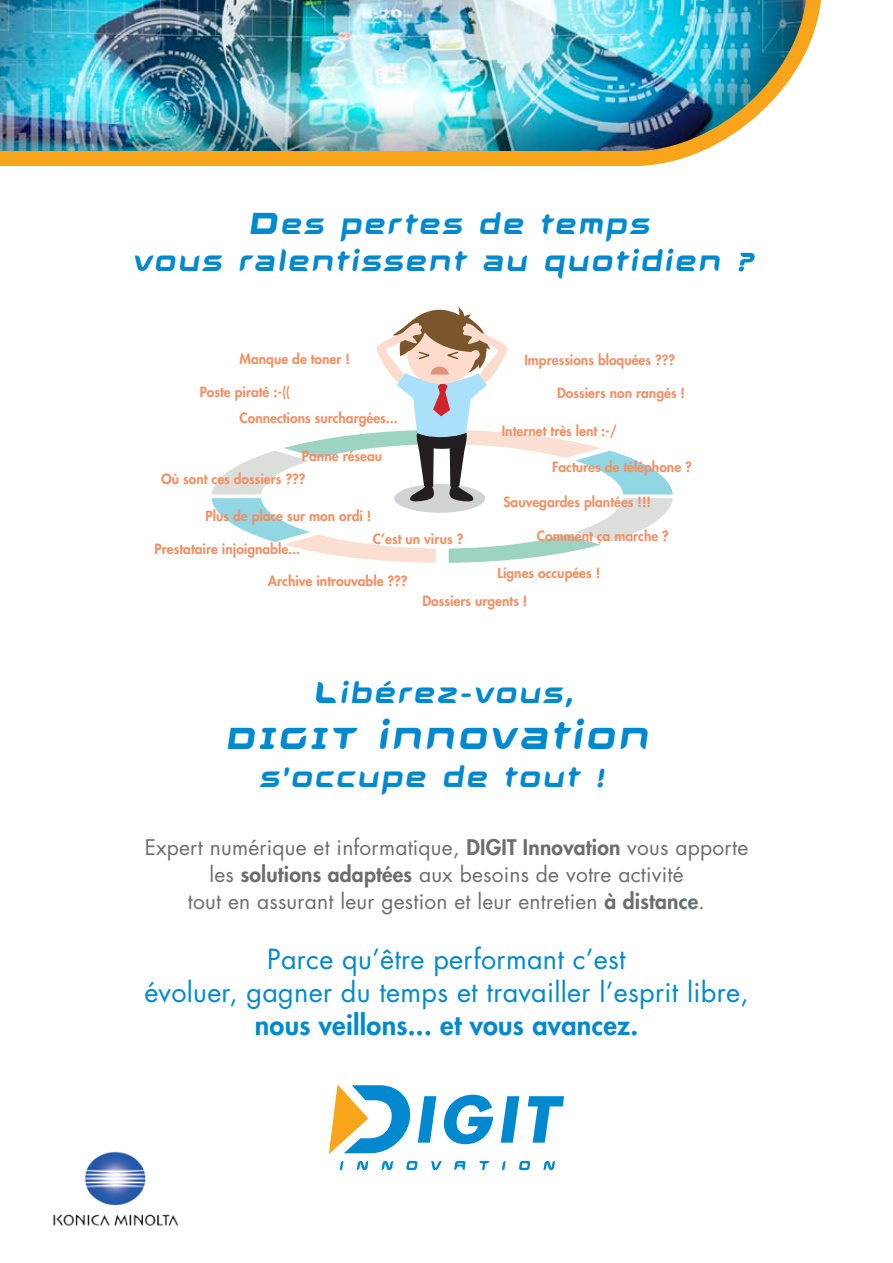
<style>
.page{position:relative;width:893px;height:1263px;background:#fff}
.page>*{position:absolute;margin:0;border:0;box-sizing:border-box;transform-origin:0 0}
.t1{font:45px "Aura";color:#0089cf}
.t2{font:33px/37.5px "Aura";color:#0089cf;text-align:center}
.t3{font:27px/33px "Futura";letter-spacing:.01em;color:#0089cf;text-align:center}
.t4{font:800 27px "Futura";letter-spacing:.01em;color:#0089cf}
.t5{font:21px/27px "Futura";letter-spacing:.01em;color:#6c6d70;text-align:center}
.t6{font:800 13.8px/22.8px "Futura";color:#f68e63}
.s1{font-size:45px}
.s2{font-size:36px}
.s3{font-weight:800}
</style>
<div class="page">
<svg style="left:212px;top:306px;width:461px;height:257px"></svg>
<img style="left:53px;top:1151px;width:126px;height:75px">
<svg style="left:329px;top:1084px;width:235px;height:70px"></svg>
<svg style="left:340px;top:1161px;width:215px;height:9px"></svg>
<img style="left:0;top:0;width:821px;height:166px">
<h2 class="t2" style="left:132px;top:207px;width:627px"><span class="s1">D</span>es pertes de temps<br>vous ralentissent au quotidien ?</h2>
<p class="t6" style="left:240px;top:347px;width:112px">Manque de toner !</p>
<p class="t6" style="left:524px;top:349px;width:152px">Impressions bloquées ???</p>
<p class="t6" style="left:200px;top:380px;width:91px">Poste piraté :-((</p>
<p class="t6" style="left:240px;top:407px;width:160px">Connections surchargées...</p>
<p class="t6" style="left:161px;top:444px;width:223px;text-indent:141px">Panne réseau<br>Où sont ces dossiers ???</p>
<p class="t6" style="left:206px;top:504px;width:167px">Plus de place sur mon ordi !</p>
<p class="t6" style="left:557px;top:381px;width:130px">Dossiers non rangés !</p>
<p class="t6" style="left:502px;top:419px;width:117px">Internet très lent :-/</p>
<p class="t6" style="left:552px;top:455px;width:141px">Factures de téléphone ?</p>
<p class="t6" style="left:503px;top:490px;width:149px">Sauvegardes plantées !!!</p>
<p class="t6" style="left:373px;top:527px;width:92px">C’est un virus ?</p>
<p class="t6" style="left:537px;top:525px;width:134px">Comment ça marche ?</p>
<p class="t6" style="left:497px;top:561px;width:104px">Lignes occupées !</p>
<p class="t6" style="left:155px;top:538px;width:147px">Prestataire injoignable...</p>
<p class="t6" style="left:268px;top:570px;width:141px">Archive introuvable ???</p>
<p class="t6" style="left:422px;top:589px;width:107px">Dossiers urgents !</p>
<h2 class="t2" style="left:313px;top:677px;width:267px"><span class="s1">L</span>ibérez-vous<span class="s2">,</span></h2>
<h1 class="t1" style="left:225px;top:718px;width:430px">DIGIT innovation</h1>
<h2 class="t2" style="left:259px;top:760px;width:351px">s’occupe de tout !</h2>
<h3 class="t5" style="left:145px;top:834px;width:605px">Expert numérique et informatique, <span class="s3">Digit Innovation</span> vous apporte les <span class="s3">solutions adaptées</span> aux besoins de votre activité<br>tout en assurant leur gestion et leur entretien <span class="s3">à distance</span>.</h3>
<h3 class="t3" style="left:144px;top:942px;width:606px">Parce qu’être performant c’est<br>évoluer, gagner du temps et travailler l’esprit libre,</h3>
<h3 class="t4" style="left:255px;top:1007px;width:385px">nous veillons... et vous avancez.</h3>
</div>
